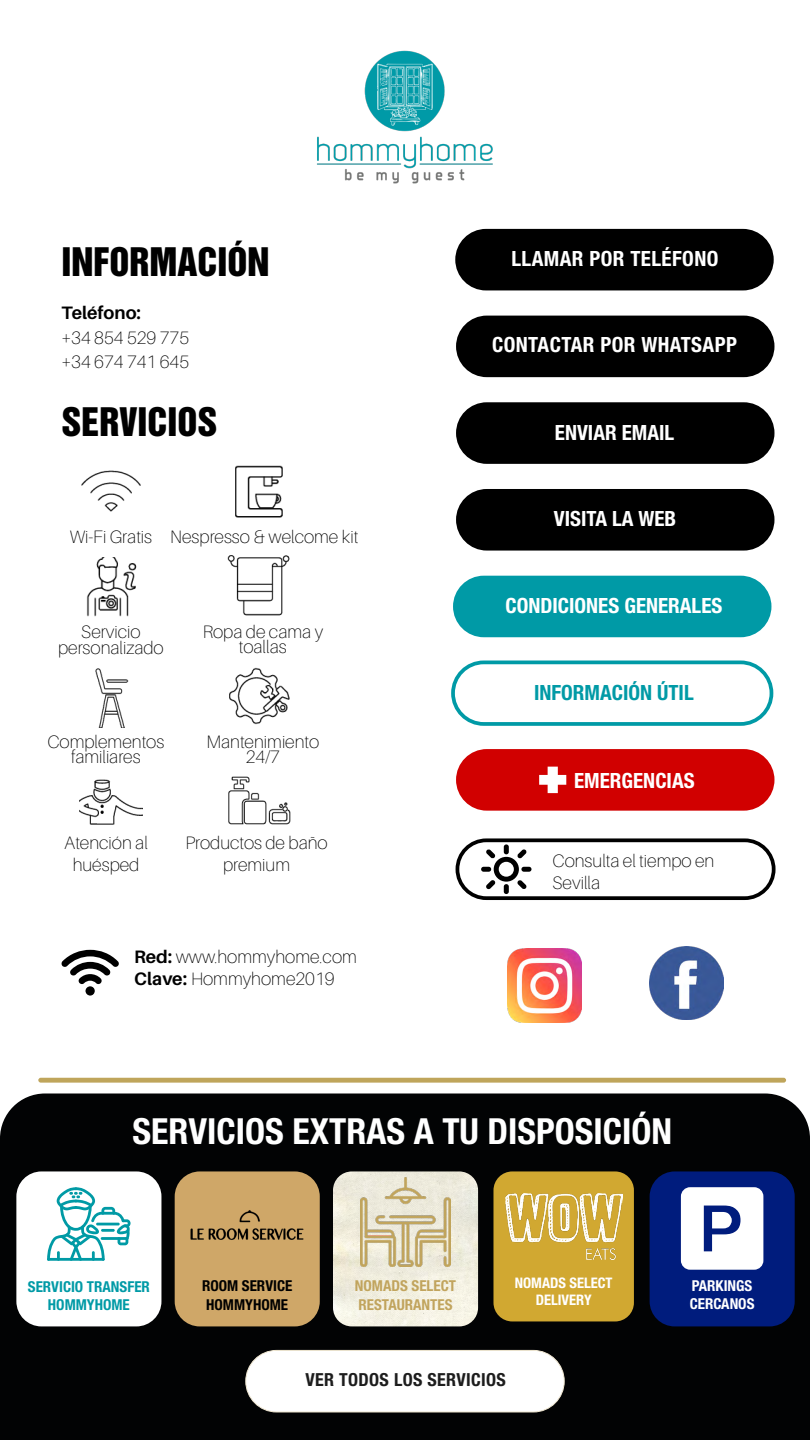
<style>
.page{position:relative;width:810px;height:1440px;background:#fff}
.page>*{position:absolute;margin:0;border:0;box-sizing:border-box;transform-origin:0 0}
.t1{font:700 condensed 36px "Helvetica Neue";color:#fff}
.t2{font:36px "Helvetica Inserat";color:#000}
.t3{font:700 condensed 21px "Helvetica Neue";color:#fff}
.t4{font:700 condensed 21px "Helvetica Neue";letter-spacing:.02em;color:#fff}
.t5{font:700 condensed 21px "Helvetica Neue";color:#009aa6}
.t6{font:100 18px/21.6px "Aileron";color:#000;text-align:center}
.t7{font:700 condensed 18px "Helvetica Neue";letter-spacing:.02em;color:#1d1d1d}
.t8{font:700 18px "Aileron";color:#000}
.t9{font:700 condensed 15.08px/18.1px "Helvetica Neue";color:#009aa6;text-align:center}
.t10{font:700 condensed 15.08px/18.1px "Helvetica Neue";color:#c1a45d}
.t11{font:700 condensed 15.08px/18.1px "Helvetica Neue";color:#000}
.t12{font:700 condensed 15.08px/18.1px "Helvetica Neue";color:#fff}
.t13{font:700 condensed 14.55px/17.5px "Helvetica Neue";color:#fff;text-align:center}
.s1{font-weight:700}
</style>
<div class="page">
<div style="left:0;top:1094px;width:810px;height:346px;background:#020304"></div>
<div style="left:246px;top:1350px;width:318px;height:62px;background:#fff;border-radius:31px"></div>
<div style="left:245px;top:1350px;width:320px;height:62px;border:1px solid #f1e8d2;border-radius:31px"></div>
<div style="left:650px;top:1171px;width:145px;height:155px;background:#001c7d;border-radius:25px"></div>
<svg style="left:681px;top:1187px;width:82px;height:83px;background:#dce0ed"></svg>
<img style="left:333px;top:1171px;width:145px;height:155px">
<img style="left:361px;top:1177px;width:89px;height:89px">
<div style="left:175px;top:1171px;width:145px;height:155px;background:#cfa768;border-radius:25px"></div>
<img style="left:190px;top:1210px;width:114px;height:30px">
<img style="left:317px;top:50px;width:176px;height:134px">
<div style="left:455px;top:229px;width:319px;height:61px;background:#000;border-radius:31px"></div>
<div style="left:456px;top:316px;width:318px;height:61px;background:#000;border-radius:31px"></div>
<div style="left:456px;top:402px;width:318px;height:62px;background:#000;border-radius:31px"></div>
<div style="left:456px;top:489px;width:318px;height:62px;background:#000;border-radius:31px"></div>
<svg style="left:481px;top:844px;width:51px;height:50px"></svg>
<div style="left:456px;top:838px;width:320px;height:62px;border:4px solid #000;border-radius:29px"></div>
<div style="left:456px;top:749px;width:318px;height:62px;background:#d10000;border-radius:31px"></div>
<svg style="left:539px;top:767px;width:27px;height:26px"></svg>
<img style="left:81px;top:470px;width:60px;height:42px">
<img style="left:235px;top:465px;width:48px;height:53px">
<img style="left:227px;top:556px;width:63px;height:59px">
<img style="left:86px;top:558px;width:51px;height:59px">
<img style="left:508px;top:949px;width:73px;height:73px">
<img style="left:650px;top:947px;width:73px;height:73px">
<img style="left:229px;top:667px;width:61px;height:58px">
<img style="left:95px;top:668px;width:34px;height:59px">
<img style="left:228px;top:776px;width:63px;height:49px">
<img style="left:79px;top:779px;width:64px;height:46px">
<div style="left:453px;top:576px;width:318px;height:61px;background:#009aa6;border-radius:31px"></div>
<div style="left:38px;top:1078px;width:748px;height:5px;background:#bfa55b;border-radius:2px"></div>
<div style="left:451px;top:661px;width:322px;height:65px;border:4px solid #009aa6;border-radius:31px"></div>
<svg style="left:61px;top:950px;width:58px;height:34px"></svg>
<div style="left:86px;top:986px;width:9px;height:10px;background:#000;border-radius:50%"></div>
<div style="left:16px;top:1171px;width:145px;height:155px;background:#fff;border-radius:25px"></div>
<svg style="left:47px;top:1187px;width:84px;height:74px"></svg>
<div style="left:493px;top:1171px;width:141px;height:150px;background:#d1a831;border-radius:19px"></div>
<img style="left:505px;top:1193px;width:117px;height:67px">
<h1 class="t2" style="left:62px;top:240px;width:210px">INFORMACIÓN</h1>
<p class="t8" style="left:62px;top:303px;width:81px">Teléfono:</p>
<p class="t6" style="left:62px;top:325px;width:129px;line-height:24.8px;text-align:left">+34 854 529 775 +34 674 741 645</p>
<h1 class="t2" style="left:62px;top:401px;width:158px">SERVICIOS</h1>
<p class="t6" style="left:70px;top:526px;width:290px">Wi-Fi Gratis Nespresso &amp; welcome kit</p>
<p class="t6" style="left:58px;top:624px;width:107px;line-height:15.8px">Servicio personalizado</p>
<p class="t6" style="left:203px;top:624px;width:122px;line-height:15px">Ropa de cama y toallas</p>
<p class="t6" style="left:47px;top:735px;width:118px;line-height:15px">Complementos familiares</p>
<p class="t6" style="left:207px;top:735px;width:114px;line-height:15px">Mantenimiento<br>24/7</p>
<p class="t6" style="left:64px;top:833px;width:85px">Atención al huésped</p>
<p class="t6" style="left:186px;top:833px;width:144px">Productos de baño premium</p>
<p class="t6" style="left:134px;top:946px;width:224px;text-align:left"><span class="s1">Red:</span> www.hommyhome.com<br><span class="s1">Clave:</span> Hommyhome2019</p>
<p class="t4" style="left:512px;top:246px;width:209px">LLAMAR POR TELÉFONO</p>
<p class="t4" style="left:492px;top:332px;width:246px">CONTACTAR POR WHATSAPP</p>
<p class="t3" style="left:555px;top:419px;width:121px">ENVIAR EMAIL</p>
<p class="t3" style="left:554px;top:506px;width:124px">VISITA LA WEB</p>
<p class="t3" style="left:505px;top:593px;width:218px">CONDICIONES GENERALES</p>
<p class="t5" style="left:534px;top:680px;width:161px">INFORMACIÓN ÚTIL</p>
<p class="t3" style="left:574px;top:767px;width:122px">EMERGENCIAS</p>
<p class="t6" style="left:552px;top:850px;width:164px;text-align:left">Consulta el tiempo en<br>Sevilla</p>
<h1 class="t1" style="left:132px;top:1109px;width:541px">SERVICIOS EXTRAS A TU DISPOSICIÓN</h1>
<p class="t9" style="left:28px;top:1278px;width:124px">SERVICIO TRANSFER<br>HOMMYHOME</p>
<p class="t13" style="left:515px;top:1274px;width:99px">NOMADS SELECT<br>DELIVERY</p>
<p class="t11" style="left:202px;top:1277px;width:92px">ROOM SERVICE<br>HOMMYHOME</p>
<p class="t10" style="left:355px;top:1277px;width:103px">NOMADS SELECT<br>RESTAURANTES</p>
<p class="t12" style="left:690px;top:1277px;width:66px">PARKINGS<br>CERCANOS</p>
<p class="t7" style="left:305px;top:1369px;width:202px">VER TODOS LOS SERVICIOS</p>
</div>
